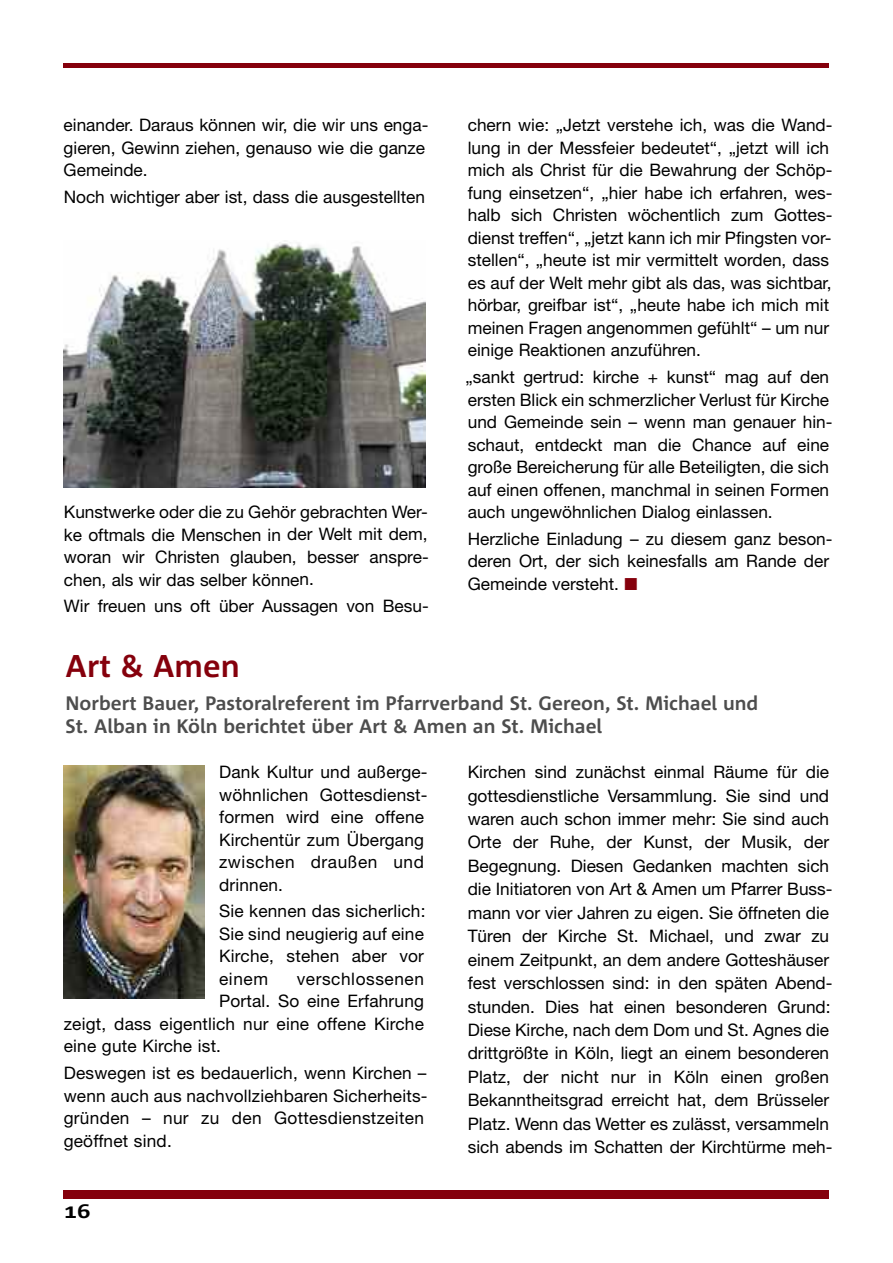
<style>
.page{position:relative;width:893px;height:1263px;background:#fff}
.page>*{position:absolute;margin:0;border:0;box-sizing:border-box;transform-origin:0 0}
.t1{font:700 31.5px "Corpid";color:#85000c}
.t2{font:700 19.5px/23.4px "Corpid";color:#4d4d4d}
.t3{font:17.25px/22.5px "Helvetica Neue";color:#000}
.t4{font:17.25px "Helvetica Neue";letter-spacing:.035em;color:#000}
.s1{color:#85000c}
</style>
<div class="page">
<div style="left:64px;top:1191px;width:765px;height:8px;background:#85000c"></div>
<hr style="left:64px;top:64px;width:765px;height:4px;background:#85000c">
<img style="left:64px;top:240px;width:361px;height:248px">
<img style="left:64px;top:766px;width:140px;height:233px">
<p class="t3" style="left:64px;top:116px;width:366px">einander. Daraus können wir, die wir uns enga&shy;gieren, Gewinn ziehen, genauso wie die ganze<br>Gemeinde.</p>
<p class="t3" style="left:64px;top:187px;width:363px">Noch wichtiger aber ist, dass die ausgestellten</p>
<p class="t3" style="left:64px;top:502px;width:366px;text-align:justify">Kunstwerke oder die zu Gehör gebrachten Wer&shy;ke oftmals die Menschen in der Welt mit dem, woran wir Christen glauben, besser anspre&shy;chen, als wir das selber können.</p>
<p class="t3" style="left:64px;top:597px;width:366px">Wir freuen uns oft über Aussagen von Besu-</p>
<p class="t3" style="left:468px;top:116px;width:366px">chern wie: „Jetzt verstehe ich, was die Wand&shy;lung in der Messfeier bedeutet“, „jetzt will ich mich als Christ für die Bewahrung der Schöp&shy;fung einsetzen“, „hier habe ich erfahren, wes&shy;halb sich Christen wöchentlich zum Gottes&shy;dienst treffen“, „jetzt kann ich mir Pfingsten vor&shy;stellen“, „heute ist mir vermittelt worden, dass es auf der Welt mehr gibt als das, was sichtbar, hörbar, greifbar ist“, „heute habe ich mich mit meinen Fragen angenommen gefühlt“ – um nur einige Reaktionen anzuführen.</p>
<p class="t3" style="left:466px;top:367px;width:368px">„sankt gertrud: kirche + kunst“ mag auf den ersten Blick ein schmerzlicher Verlust für Kirche und Gemeinde sein – wenn man genauer hin&shy;schaut, entdeckt man die Chance auf eine große Bereicherung für alle Beteiligten, die sich auf einen offenen, manchmal in seinen Formen auch ungewöhnlichen Dialog einlassen.</p>
<p class="t3" style="left:468px;top:529px;width:366px">Herzliche Einladung – zu diesem ganz beson&shy;deren Ort, der sich keinesfalls am Rande der<br>Gemeinde versteht. <span class="s1">■</span></p>
<h1 class="t1" style="left:66px;top:653px;width:176px">Art &amp; Amen</h1>
<p class="t2" style="left:66px;top:693px;width:694px">Norbert Bauer, Pastoralreferent im Pfarrverband St. Gereon, St. Michael und<br>St. Alban in Köln berichtet über Art &amp; Amen an St. Michael</p>
<p class="t3" style="left:219px;top:762px;width:210px">Dank Kultur und außerge&shy;wöhnlichen Gottesdienst&shy;formen wird eine offene<br>Kirchentür zum Übergang zwischen draußen und drinnen.</p>
<p class="t3" style="left:219px;top:902px;width:208px;text-align:justify">Sie kennen das sicherlich:<br>Sie sind neugierig auf eine Kirche, stehen aber vor einem</p>
<p class="t3" style="left:468px;top:762px;width:366px;line-height:23.4px">Kirchen sind zunächst einmal Räume für die gottesdienstliche Versammlung. Sie sind und waren auch schon immer mehr: Sie sind auch Orte der Ruhe, der Kunst, der Musik, der Begegnung. Diesen Gedanken machten sich die Initiatoren von Art &amp; Amen um Pfarrer Buss&shy;mann vor vier Jahren zu eigen. Sie öffneten die Türen der Kirche St. Michael, und zwar zu einem Zeitpunkt, an dem andere Gotteshäuser fest verschlossen sind: in den späten Abend&shy;stunden. Dies hat einen besonderen Grund:<br>Diese Kirche, nach dem Dom und St. Agnes die drittgrößte in Köln, liegt an einem besonderen Platz, der nicht nur in Köln einen großen Bekanntheitsgrad erreicht hat, dem Brüsseler Platz. Wenn das Wetter es zulässt, versammeln sich abends im Schatten der Kirchtürme meh-</p>
<p class="t4" style="left:297px;top:972px;width:129px">verschlossenen</p>
<p class="t3" style="left:219px;top:992px;width:206px">Portal. So eine Erfahrung</p>
<p class="t3" style="left:64px;top:1014px;width:362px">zeigt, dass eigentlich nur eine offene Kirche</p>
<p class="t3" style="left:64px;top:1037px;width:159px">eine gute Kirche ist.</p>
<p class="t3" style="left:64px;top:1063px;width:365px">Deswegen ist es bedauerlich, wenn Kirchen – wenn auch aus nachvollziehbaren Sicherheits&shy;gründen – nur zu den Gottesdienstzeiten geöffnet sind.</p>
</div>
